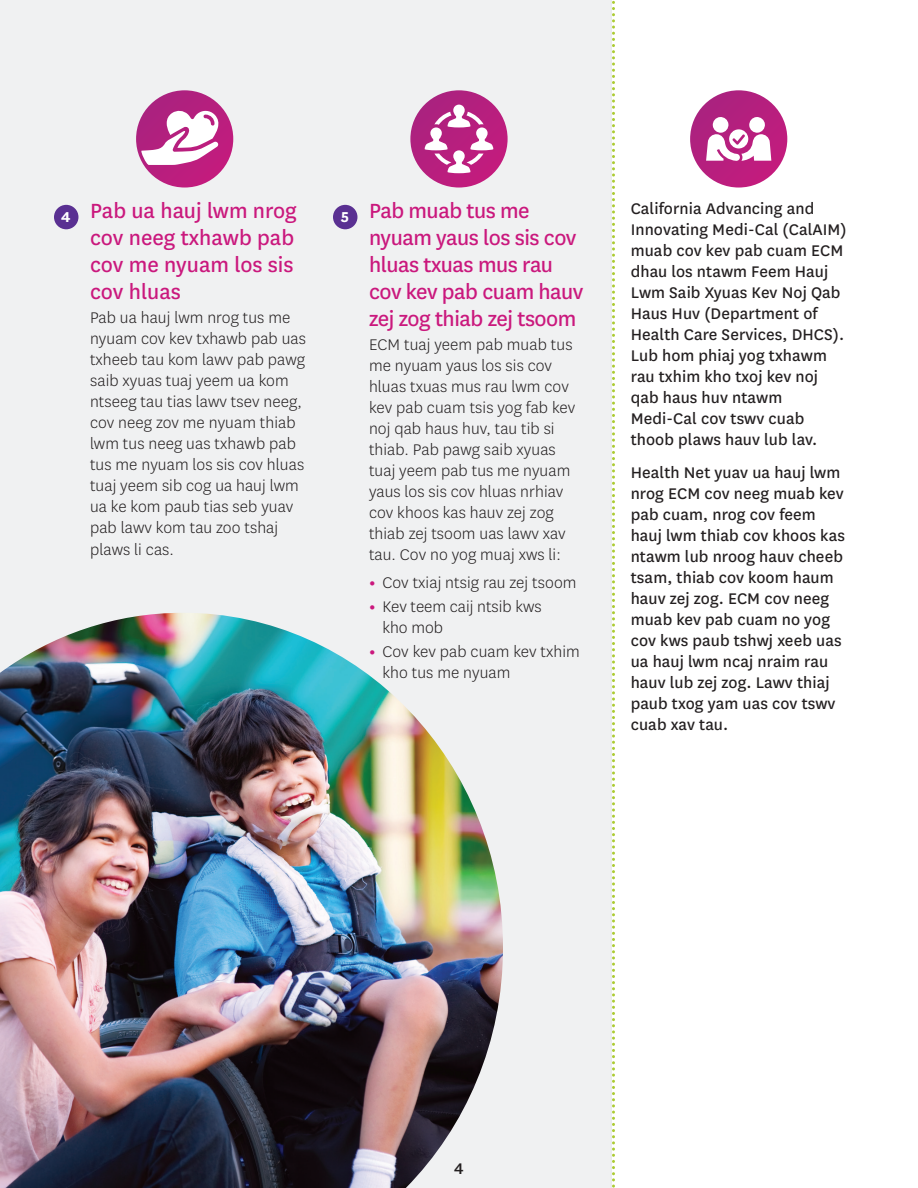
<style>
.page{position:relative;width:918px;height:1188px;background:#fff}
.page>*{position:absolute;margin:0;border:0;box-sizing:border-box;transform-origin:0 0}
.t1{font:24px/27px "Centene Sans";letter-spacing:-.02em;color:#ca187d}
.t2{font:24px/27px "Centene Sans";color:#ca187d}
.t3{font:300 18px/21px "Centene Sans";letter-spacing:.005em;color:#231f20}
.t4{font:18px/21px "Centene Sans";letter-spacing:.005em;color:#231f20}
.t5{font:500 18px "Centene Sans";color:#231f20}
.s1{font-weight:700;color:#ca187d}
</style>
<div class="page">
<div style="left:0;top:0;width:612px;height:1188px;background:#f0f1f2"></div>
<svg style="left:612px;top:0;width:3px;height:1188px"></svg>
<img style="left:0;top:613px;width:503px;height:575px">
<svg style="left:136px;top:90px;width:97px;height:98px;background:#b92381"></svg>
<svg style="left:410px;top:90px;width:98px;height:98px;background:#ba2b84"></svg>
<svg style="left:690px;top:90px;width:97px;height:98px;background:#b72280"></svg>
<div style="left:749px;top:117px;width:16px;height:16px;background:#fff;border-radius:50%"></div>
<div style="left:712px;top:117px;width:17px;height:16px;background:#fff;border-radius:50%"></div>
<svg style="left:706px;top:129px;width:65px;height:32px"></svg>
<div style="left:54px;top:205px;width:24px;height:24px;background:#5a3092;border-radius:50%"></div>
<div style="left:333px;top:205px;width:24px;height:24px;background:#5a3092;border-radius:50%"></div>
<svg style="left:140px;top:110px;width:79px;height:55px"></svg>
<svg style="left:425px;top:105px;width:68px;height:68px"></svg>
<h3 class="t2" style="left:90px;top:196px;width:208px;text-indent:-29px"><sub>4</sub> Pab ua hauj lwm nrog cov neeg txhawb pab cov me nyuam los sis cov hluas</h3>
<p class="t3" style="left:90px;top:307px;width:218px">Pab ua hauj lwm nrog tus me nyuam cov kev txhawb pab uas txheeb tau kom lawv pab pawg saib xyuas tuaj yeem ua kom ntseeg tau tias lawv tsev neeg, cov neeg zov me nyuam thiab lwm tus neeg uas txhawb pab tus me nyuam los sis cov hluas tuaj yeem sib cog ua hauj lwm ua ke kom paub tias seb yuav pab lawv kom tau zoo tshaj plaws li cas.</p>
<h3 class="t1" style="left:369px;top:196px;width:216px;text-indent:-28px"><sub>5</sub> Pab muab tus me nyuam yaus los sis cov hluas txuas mus rau cov kev pab cuam hauv zej zog thiab zej tsoom</h3>
<p class="t3" style="left:369px;top:334px;width:208px">ECM tuaj yeem pab muab tus me nyuam yaus los sis cov hluas txuas mus rau lwm cov kev pab cuam tsis yog fab kev noj qab haus huv, tau tib si thiab. Pab pawg saib xyuas tuaj yeem pab tus me nyuam yaus los sis cov hluas nrhiav cov khoos kas hauv zej zog thiab zej tsoom uas lawv xav tau. Cov no yog muaj xws li:</p>
<p class="t3" style="left:369px;top:572px;width:209px"><span class="s1">•</span> Cov txiaj ntsig rau zej tsoom</p>
<p class="t3" style="left:382px;top:595px;width:161px;text-indent:-14px"><span class="s1">•</span> Kev teem caij ntsib kws kho mob</p>
<p class="t3" style="left:382px;top:640px;width:199px;text-indent:-14px"><span class="s1">•</span> Cov kev pab cuam kev txhim kho tus me nyuam</p>
<p class="t4" style="left:631px;top:197px;width:217px">California Advancing and<br>Innovating Medi-Cal (CalAIM) muab cov kev pab cuam ECM dhau los ntawm Feem Hauj<br>Lwm Saib Xyuas Kev Noj Qab<br>Haus Huv (Department of<br>Health Care Services, DHCS).<br>Lub hom phiaj yog txhawm rau txhim kho txoj kev noj qab haus huv ntawm<br>Medi-Cal cov tswv cuab thoob plaws hauv lub lav.</p>
<p class="t4" style="left:631px;top:461px;width:216px">Health Net yuav ua hauj lwm nrog ECM cov neeg muab kev pab cuam, nrog cov feem hauj lwm thiab cov khoos kas ntawm lub nroog hauv cheeb tsam, thiab cov koom haum hauv zej zog. ECM cov neeg muab kev pab cuam no yog cov kws paub tshwj xeeb uas ua hauj lwm ncaj nraim rau hauv lub zej zog. Lawv thiaj paub txog yam uas cov tswv cuab xav tau.</p>
<p class="t5" style="left:454px;top:1156px;width:11px">4</p>
</div>
